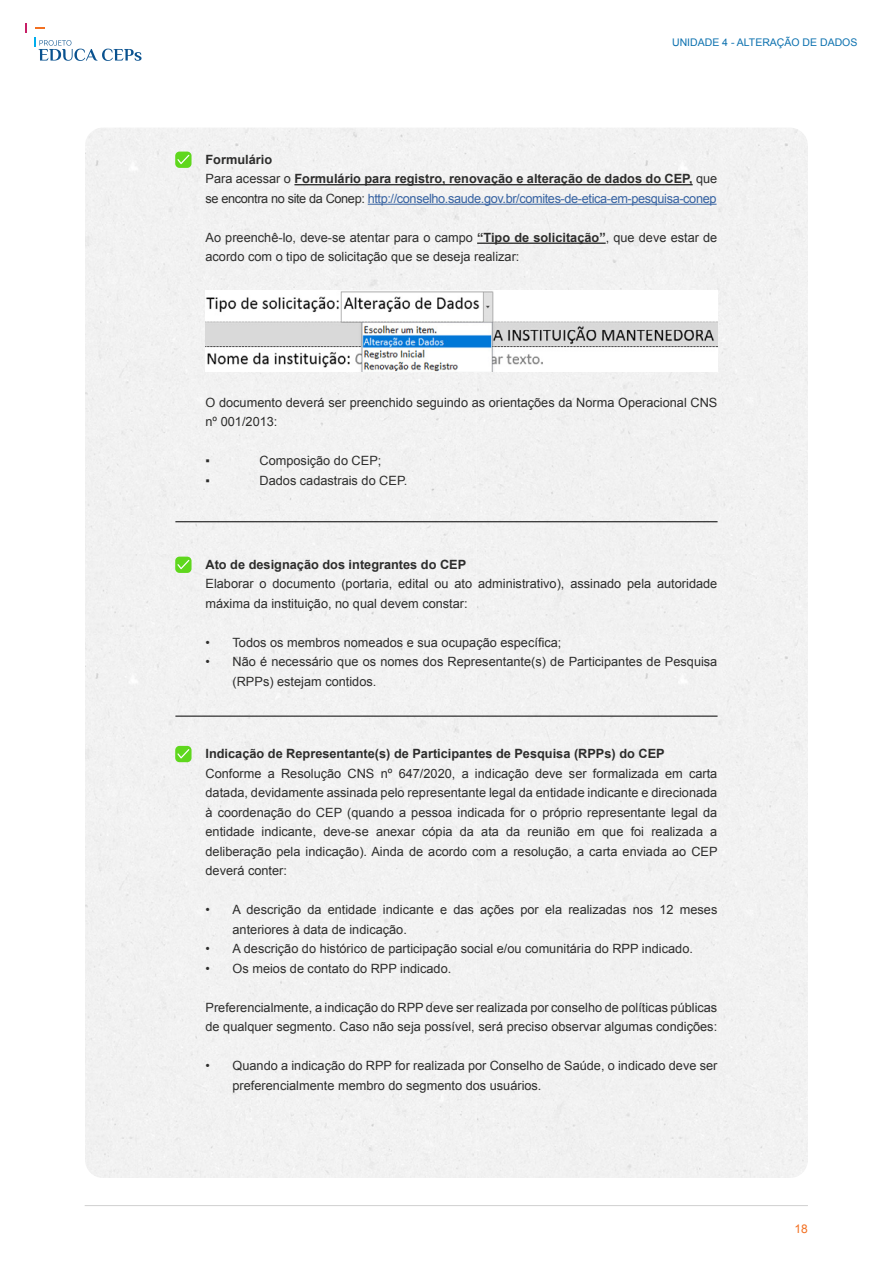
<style>
.page{position:relative;width:893px;height:1263px;background:#fff}
.page>*{position:absolute;margin:0;border:0;box-sizing:border-box;transform-origin:0 0}
.t1{font:12.75px/19.5px "Arial";color:#2d2d2c}
.t2{font:700 12.75px/19.5px "Arial";color:#2d2d2c}
.t3{font:12px "Arial";color:#f27021}
.t4{font:10.5px "Arial";color:#0c71af}
.s1{font-weight:400}
.s2{font-weight:400;color:#3662a1}
.s3{font-weight:700}
</style>
<div class="page">
<hr style="left:85px;top:1205px;width:723px;height:1px;background:#d0d0d0">
<svg style="left:25px;top:24px;width:2px;height:9px"></svg>
<svg style="left:34px;top:38px;width:108px;height:23px"></svg>
<div style="left:85px;top:128px;width:723px;height:506px;background:#f2f2f2"></div>
<hr style="left:294px;top:184px;width:399px;height:1px;background:#2d2d2c">
<hr style="left:368px;top:204px;width:349px;height:1px;background:#3662a1">
<hr style="left:477px;top:243px;width:129px;height:1px;background:#2d2d2c">
<div style="left:175px;top:152px;width:17px;height:16px;background:#5fd71d;border-radius:4px"></div>
<svg style="left:177px;top:155px;width:12px;height:9px"></svg>
<div style="left:175px;top:557px;width:17px;height:16px;background:#5fd71d;border-radius:4px"></div>
<svg style="left:177px;top:560px;width:12px;height:9px"></svg>
<div style="left:175px;top:746px;width:17px;height:16px;background:#5fd71d;border-radius:4px"></div>
<svg style="left:177px;top:749px;width:12px;height:9px"></svg>
<hr style="left:175px;top:521px;width:543px;height:1px;background:#000">
<hr style="left:175px;top:716px;width:543px;height:1px;background:#000">
<img style="left:206px;top:290px;width:511px;height:82px">
<p class="t4" style="left:672px;top:36px;width:187px">UNIDADE 4 - ALTERAÇÃO DE DADOS</p>
<p class="t2" style="left:206px;top:150px;width:513px">Formulário<br><span class="s1">Para acessar o</span> Formulário para registro, renovação e alteração de dados do CEP, <span class="s1">que se encontra no site da Conep:</span> <span class="s2">http://conselho.saude.gov.br/comites-de-etica-em-pesquisa-conep</span></p>
<p class="t1" style="left:206px;top:228px;width:513px">Ao preenchê-lo, deve-se atentar para o campo <span class="s3">“Tipo de solicitação”</span>, que deve estar de acordo com o tipo de solicitação que se deseja realizar:</p>
<p class="t1" style="left:206px;top:393px;width:513px">O documento deverá ser preenchido seguindo as orientações da Norma Operacional CNS nº 001/2013:</p>
<p class="t1" style="left:206px;top:451px;width:6px">▪</p>
<p class="t1" style="left:260px;top:451px;width:123px">Composição do CEP;</p>
<p class="t1" style="left:206px;top:471px;width:6px">▪</p>
<p class="t1" style="left:260px;top:471px;width:149px">Dados cadastrais do CEP.</p>
<p class="t2" style="left:206px;top:555px;width:262px">Ato de designação dos integrantes do CEP</p>
<p class="t1" style="left:206px;top:574px;width:513px">Elaborar o documento (portaria, edital ou ato administrativo), assinado pela autoridade máxima da instituição, no qual devem constar:</p>
<p class="t1" style="left:206px;top:633px;width:357px">• Todos os membros nomeados e sua ocupação específica;</p>
<p class="t1" style="left:233px;top:652px;width:486px;text-indent:-27px">• Não é necessário que os nomes dos Representante(s) de Participantes de Pesquisa (RPPs) estejam contidos.</p>
<p class="t2" style="left:206px;top:744px;width:461px">Indicação de Representante(s) de Participantes de Pesquisa (RPPs) do CEP</p>
<p class="t1" style="left:206px;top:763px;width:514px;text-align:justify">Conforme a Resolução CNS nº 647/2020, a indicação deve ser formalizada em carta datada, devidamente assinada pelo representante legal da entidade indicante e direcionada à coordenação do CEP (quando a pessoa indicada for o próprio representante legal da entidade indicante, deve-se anexar cópia da ata da reunião em que foi realizada a deliberação pela indicação). Ainda de acordo com a resolução, a carta enviada ao CEP deverá conter:</p>
<p class="t1" style="left:233px;top:900px;width:486px;text-indent:-27px">• A descrição da entidade indicante e das ações por ela realizadas nos 12 meses anteriores à data de indicação.</p>
<p class="t1" style="left:206px;top:939px;width:489px">• A descrição do histórico de participação social e/ou comunitária do RPP indicado.</p>
<p class="t1" style="left:206px;top:958px;width:247px">• Os meios de contato do RPP indicado.</p>
<p class="t1" style="left:206px;top:997px;width:513px">Preferencialmente, a indicação do RPP deve ser realizada por conselho de políticas públicas de qualquer segmento. Caso não seja possível, será preciso observar algumas condições:</p>
<p class="t1" style="left:233px;top:1056px;width:486px;text-indent:-27px">• Quando a indicação do RPP for realizada por Conselho de Saúde, o indicado deve ser preferencialmente membro do segmento dos usuários.</p>
<p class="t3" style="left:795px;top:1221px;width:15px">18</p>
</div>
